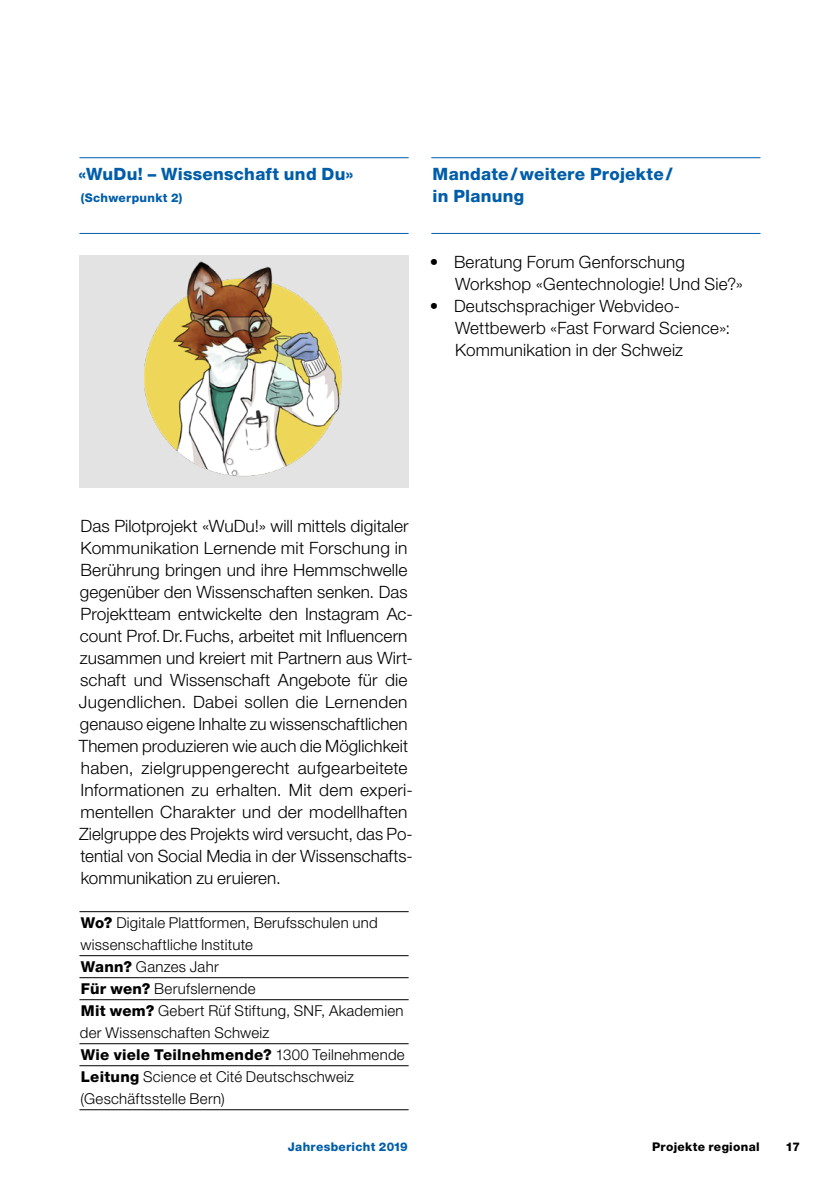
<style>
.page{position:relative;width:840px;height:1191px;background:#fff}
.page>*{position:absolute;margin:0;border:0;box-sizing:border-box;transform-origin:0 0}
.t1{font:300 17px/22px "Helvetica Neue LT Std";letter-spacing:.005em;color:#000}
.t2{font:800 17px/22px "Helvetica Neue LT Std";letter-spacing:.015em;color:#005da9}
.t3{font:300 15px/22px "Helvetica Neue LT Std";letter-spacing:.015em;color:#000}
.t4{font:800 12px "Helvetica Neue LT Std";letter-spacing:.025em;color:#005da9}
.t5{font:800 12px "Helvetica Neue LT Std";letter-spacing:.025em;color:#000}
.s1{font-weight:800}
</style>
<div class="page">
<hr style="left:79px;top:157px;width:329px;height:1px;background:#005da9">
<hr style="left:79px;top:233px;width:329px;height:1px;background:#005da9">
<hr style="left:431px;top:157px;width:329px;height:1px;background:#005da9">
<hr style="left:431px;top:233px;width:329px;height:1px;background:#005da9">
<hr style="left:79px;top:911px;width:329px;height:1px;background:#000">
<hr style="left:79px;top:955px;width:329px;height:1px;background:#000">
<hr style="left:79px;top:977px;width:329px;height:1px;background:#000">
<hr style="left:79px;top:999px;width:329px;height:1px;background:#000">
<hr style="left:79px;top:1043px;width:329px;height:1px;background:#000">
<hr style="left:79px;top:1065px;width:329px;height:1px;background:#000">
<hr style="left:79px;top:1109px;width:329px;height:1px;background:#000">
<img style="left:79px;top:255px;width:329px;height:233px">
<p class="t2" style="left:78px;top:162px;width:276px">«WuDu! – Wissenschaft und Du»</p>
<p class="t4" style="left:81px;top:190px;width:103px">(Schwerpunkt 2)</p>
<p class="t2" style="left:432px;top:162px;width:241px">Mandate/weitere Projekte/ in Planung</p>
<p class="t1" style="left:455px;top:250px;width:289px;text-indent:-25px">• Beratung Forum Genforschung<br>Workshop «Gentechnologie! Und Sie?»</p>
<p class="t1" style="left:455px;top:294px;width:276px;text-indent:-25px">• Deutschsprachiger Webvideo-<br>Wettbewerb «Fast Forward Science»:<br>Kommunikation in der Schweiz</p>
<p class="t1" style="left:79px;top:514px;width:335px">Das Pilotprojekt «WuDu!» will mittels digitaler Kommunikation Lernende mit Forschung in Berührung bringen und ihre Hemmschwelle gegenüber den Wissenschaften senken. Das Projektteam entwickelte den Instagram Ac&shy;count Prof.Dr.Fuchs, arbeitet mit Influencern zusammen und kreiert mit Partnern aus Wirt&shy;schaft und Wissenschaft Angebote für die Jugendlichen. Dabei sollen die Lernenden genauso eigene Inhalte zu wissenschaftlichen Themen produzieren wie auch die Möglichkeit haben, zielgruppengerecht aufgearbeitete Informationen zu erhalten. Mit dem experi&shy;mentellen Charakter und der modellhaften Zielgruppe des Projekts wird versucht, das Po&shy;tential von Social Media in der Wissenschafts&shy;kommunikation zu eruieren.</p>
<p class="t3" style="left:80px;top:911px;width:326px"><span class="s1">Wo?</span> Digitale Plattformen, Berufsschulen und wissenschaftliche Institute<br><span class="s1">Wann?</span> Ganzes Jahr<br><span class="s1">Für wen?</span> Berufslernende<br><span class="s1">Mit wem?</span> Gebert Rüf Stiftung, SNF, Akademien der Wissenschaften Schweiz<br><span class="s1">Wie viele Teilnehmende?</span> 1300 Teilnehmende <span class="s1">Leitung</span> Science et Cité Deutschschweiz (Geschäftsstelle Bern)</p>
<p class="t4" style="left:287px;top:1139px;width:121px">Jahresbericht 2019</p>
<p class="t5" style="left:651px;top:1139px;width:109px">Projekte regional</p>
<p class="t5" style="left:785px;top:1139px;width:16px">17</p>
</div>
